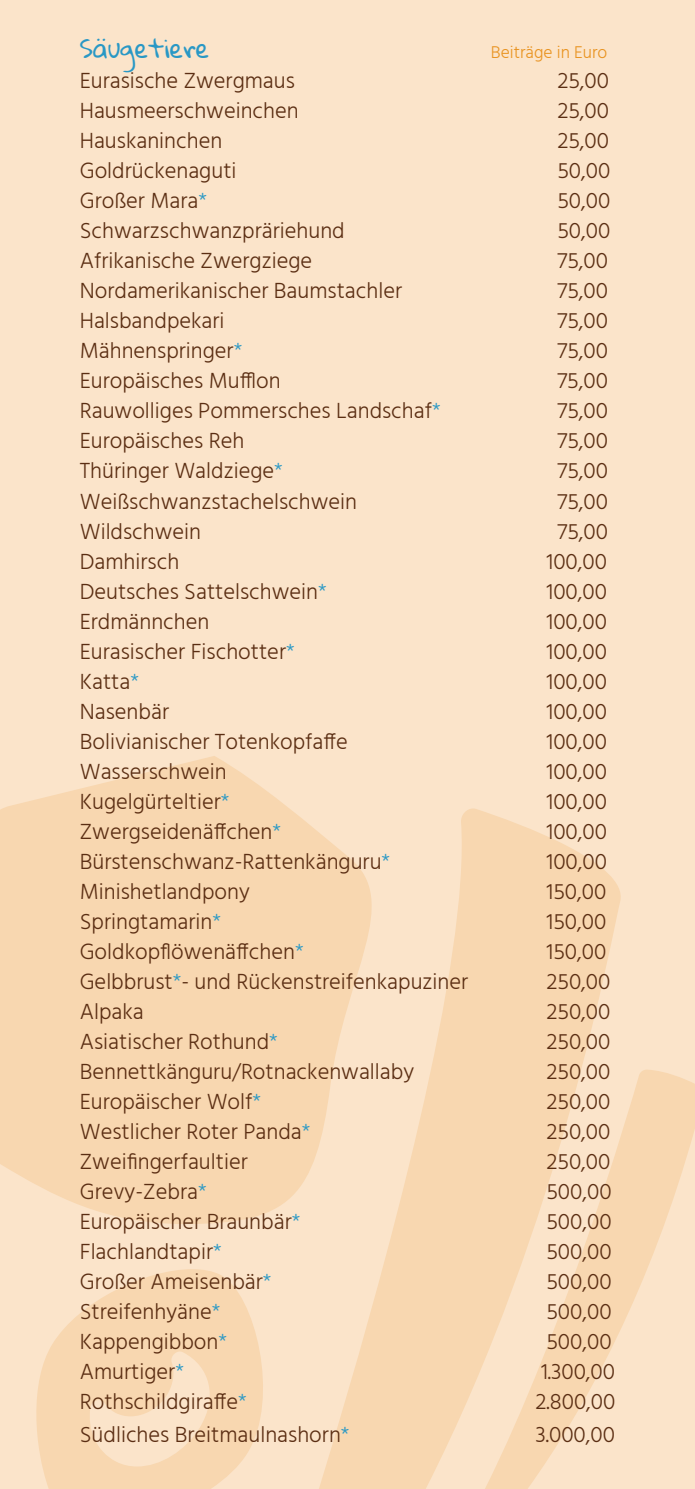
<style>
.page{position:relative;width:695px;height:1489px;background:#fff}
.page>*{position:absolute;margin:0;border:0;box-sizing:border-box;transform-origin:0 0}
.t1{font:300 22.5px "Hind";color:#5b2e13}
.t2{font:22.5px "Gloria Hallelujah";color:#2998c5}
.t3{font:300 17.5px "Hind";color:#e99422}
.s1{color:#2998c5}
</style>
<div class="page">
<div style="left:0;top:0;width:694px;height:1488px;background:#fbe4ca"></div>
<svg style="left:0;top:756px;width:319px;height:467px;fill:#f8d7b0"></svg>
<svg style="left:319px;top:808px;width:302px;height:680px;fill:#f8d7b0"></svg>
<svg style="left:485px;top:1069px;width:209px;height:419px"></svg>
<svg style="left:36px;top:1269px;width:227px;height:219px;fill:#f8d7b0"></svg>
<p class="t2" style="left:80px;top:37px;width:131px">Säugetiere</p>
<p class="t3" style="left:491px;top:41px;width:118px">Beiträge in Euro</p>
<p class="t1" style="left:80px;top:66px;width:217px">Eurasische Zwergmaus</p>
<p class="t1" style="left:557px;top:66px;width:53px">25,00</p>
<p class="t1" style="left:80px;top:96px;width:220px">Hausmeerschweinchen</p>
<p class="t1" style="left:557px;top:96px;width:53px">25,00</p>
<p class="t1" style="left:80px;top:126px;width:144px">Hauskaninchen</p>
<p class="t1" style="left:557px;top:126px;width:53px">25,00</p>
<p class="t1" style="left:80px;top:156px;width:158px">Goldrückenaguti</p>
<p class="t1" style="left:557px;top:156px;width:54px">50,00</p>
<p class="t1" style="left:80px;top:186px;width:129px">Großer Mara<span class="s1">*</span></p>
<p class="t1" style="left:557px;top:186px;width:54px">50,00</p>
<p class="t1" style="left:80px;top:216px;width:266px">Schwarzschwanzpräriehund</p>
<p class="t1" style="left:557px;top:216px;width:54px">50,00</p>
<p class="t1" style="left:80px;top:246px;width:234px">Afrikanische Zwergziege</p>
<p class="t1" style="left:557px;top:246px;width:52px">75,00</p>
<p class="t1" style="left:80px;top:276px;width:324px">Nordamerikanischer Baumstachler</p>
<p class="t1" style="left:557px;top:276px;width:52px">75,00</p>
<p class="t1" style="left:80px;top:306px;width:146px">Halsbandpekari</p>
<p class="t1" style="left:557px;top:306px;width:52px">75,00</p>
<p class="t1" style="left:80px;top:336px;width:164px">Mähnenspringer<span class="s1">*</span></p>
<p class="t1" style="left:557px;top:336px;width:52px">75,00</p>
<p class="t1" style="left:80px;top:366px;width:202px">Europäisches Mufflon</p>
<p class="t1" style="left:557px;top:366px;width:52px">75,00</p>
<p class="t1" style="left:80px;top:396px;width:362px">Rauwolliges Pommersches Landschaf<span class="s1">*</span></p>
<p class="t1" style="left:557px;top:396px;width:52px">75,00</p>
<p class="t1" style="left:80px;top:426px;width:166px">Europäisches Reh</p>
<p class="t1" style="left:557px;top:426px;width:52px">75,00</p>
<p class="t1" style="left:80px;top:456px;width:204px">Thüringer Waldziege<span class="s1">*</span></p>
<p class="t1" style="left:557px;top:456px;width:52px">75,00</p>
<p class="t1" style="left:80px;top:486px;width:279px">Weißschwanzstachelschwein</p>
<p class="t1" style="left:557px;top:486px;width:52px">75,00</p>
<p class="t1" style="left:80px;top:516px;width:123px">Wildschwein</p>
<p class="t1" style="left:557px;top:516px;width:52px">75,00</p>
<p class="t1" style="left:80px;top:546px;width:101px">Damhirsch</p>
<p class="t1" style="left:546px;top:546px;width:62px">100,00</p>
<p class="t1" style="left:80px;top:576px;width:248px">Deutsches Sattelschwein<span class="s1">*</span></p>
<p class="t1" style="left:546px;top:576px;width:62px">100,00</p>
<p class="t1" style="left:80px;top:606px;width:131px">Erdmännchen</p>
<p class="t1" style="left:546px;top:606px;width:62px">100,00</p>
<p class="t1" style="left:80px;top:636px;width:216px">Eurasischer Fischotter<span class="s1">*</span></p>
<p class="t1" style="left:546px;top:636px;width:62px">100,00</p>
<p class="t1" style="left:80px;top:666px;width:61px">Katta<span class="s1">*</span></p>
<p class="t1" style="left:546px;top:666px;width:62px">100,00</p>
<p class="t1" style="left:80px;top:696px;width:91px">Nasenbär</p>
<p class="t1" style="left:546px;top:696px;width:62px">100,00</p>
<p class="t1" style="left:80px;top:726px;width:269px">Bolivianischer Totenkopfaffe</p>
<p class="t1" style="left:546px;top:726px;width:62px">100,00</p>
<p class="t1" style="left:80px;top:756px;width:148px">Wasserschwein</p>
<p class="t1" style="left:546px;top:756px;width:62px">100,00</p>
<p class="t1" style="left:80px;top:786px;width:151px">Kugelgürteltier<span class="s1">*</span></p>
<p class="t1" style="left:546px;top:786px;width:62px">100,00</p>
<p class="t1" style="left:80px;top:816px;width:203px">Zwergseidenäffchen<span class="s1">*</span></p>
<p class="t1" style="left:546px;top:816px;width:62px">100,00</p>
<p class="t1" style="left:80px;top:846px;width:312px">Bürstenschwanz-Rattenkänguru<span class="s1">*</span></p>
<p class="t1" style="left:546px;top:846px;width:62px">100,00</p>
<p class="t1" style="left:80px;top:876px;width:171px">Minishetlandpony</p>
<p class="t1" style="left:546px;top:876px;width:61px">150,00</p>
<p class="t1" style="left:80px;top:906px;width:143px">Springtamarin<span class="s1">*</span></p>
<p class="t1" style="left:546px;top:906px;width:61px">150,00</p>
<p class="t1" style="left:80px;top:936px;width:225px">Goldkopflöwenäffchen<span class="s1">*</span></p>
<p class="t1" style="left:546px;top:936px;width:61px">150,00</p>
<p class="t1" style="left:80px;top:966px;width:390px">Gelbbrust<span class="s1">*</span>- und Rückenstreifenkapuziner</p>
<p class="t1" style="left:546px;top:966px;width:65px">250,00</p>
<p class="t1" style="left:80px;top:996px;width:66px">Alpaka</p>
<p class="t1" style="left:546px;top:996px;width:65px">250,00</p>
<p class="t1" style="left:80px;top:1026px;width:199px">Asiatischer Rothund<span class="s1">*</span></p>
<p class="t1" style="left:546px;top:1026px;width:65px">250,00</p>
<p class="t1" style="left:80px;top:1056px;width:336px">Bennettkänguru/Rotnackenwallaby</p>
<p class="t1" style="left:546px;top:1056px;width:65px">250,00</p>
<p class="t1" style="left:80px;top:1086px;width:183px">Europäischer Wolf<span class="s1">*</span></p>
<p class="t1" style="left:546px;top:1086px;width:65px">250,00</p>
<p class="t1" style="left:80px;top:1116px;width:232px">Westlicher Roter Panda<span class="s1">*</span></p>
<p class="t1" style="left:546px;top:1116px;width:65px">250,00</p>
<p class="t1" style="left:80px;top:1146px;width:169px">Zweifingerfaultier</p>
<p class="t1" style="left:546px;top:1146px;width:65px">250,00</p>
<p class="t1" style="left:80px;top:1176px;width:128px">Grevy-Zebra<span class="s1">*</span></p>
<p class="t1" style="left:546px;top:1176px;width:67px">500,00</p>
<p class="t1" style="left:80px;top:1206px;width:222px">Europäischer Braunbär<span class="s1">*</span></p>
<p class="t1" style="left:546px;top:1206px;width:67px">500,00</p>
<p class="t1" style="left:80px;top:1236px;width:143px">Flachlandtapir<span class="s1">*</span></p>
<p class="t1" style="left:546px;top:1236px;width:67px">500,00</p>
<p class="t1" style="left:80px;top:1266px;width:193px">Großer Ameisenbär<span class="s1">*</span></p>
<p class="t1" style="left:546px;top:1266px;width:67px">500,00</p>
<p class="t1" style="left:80px;top:1296px;width:142px">Streifenhyäne<span class="s1">*</span></p>
<p class="t1" style="left:546px;top:1296px;width:67px">500,00</p>
<p class="t1" style="left:80px;top:1326px;width:149px">Kappengibbon<span class="s1">*</span></p>
<p class="t1" style="left:546px;top:1326px;width:67px">500,00</p>
<p class="t1" style="left:80px;top:1356px;width:106px">Amurtiger<span class="s1">*</span></p>
<p class="t1" style="left:541px;top:1356px;width:76px">1.300,00</p>
<p class="t1" style="left:80px;top:1386px;width:168px">Rothschildgiraffe<span class="s1">*</span></p>
<p class="t1" style="left:535px;top:1386px;width:81px">2.800,00</p>
<p class="t1" style="left:80px;top:1419px;width:271px">Südliches Breitmaulnashorn<span class="s1">*</span></p>
<p class="t1" style="left:535px;top:1419px;width:81px">3.000,00</p>
</div>
